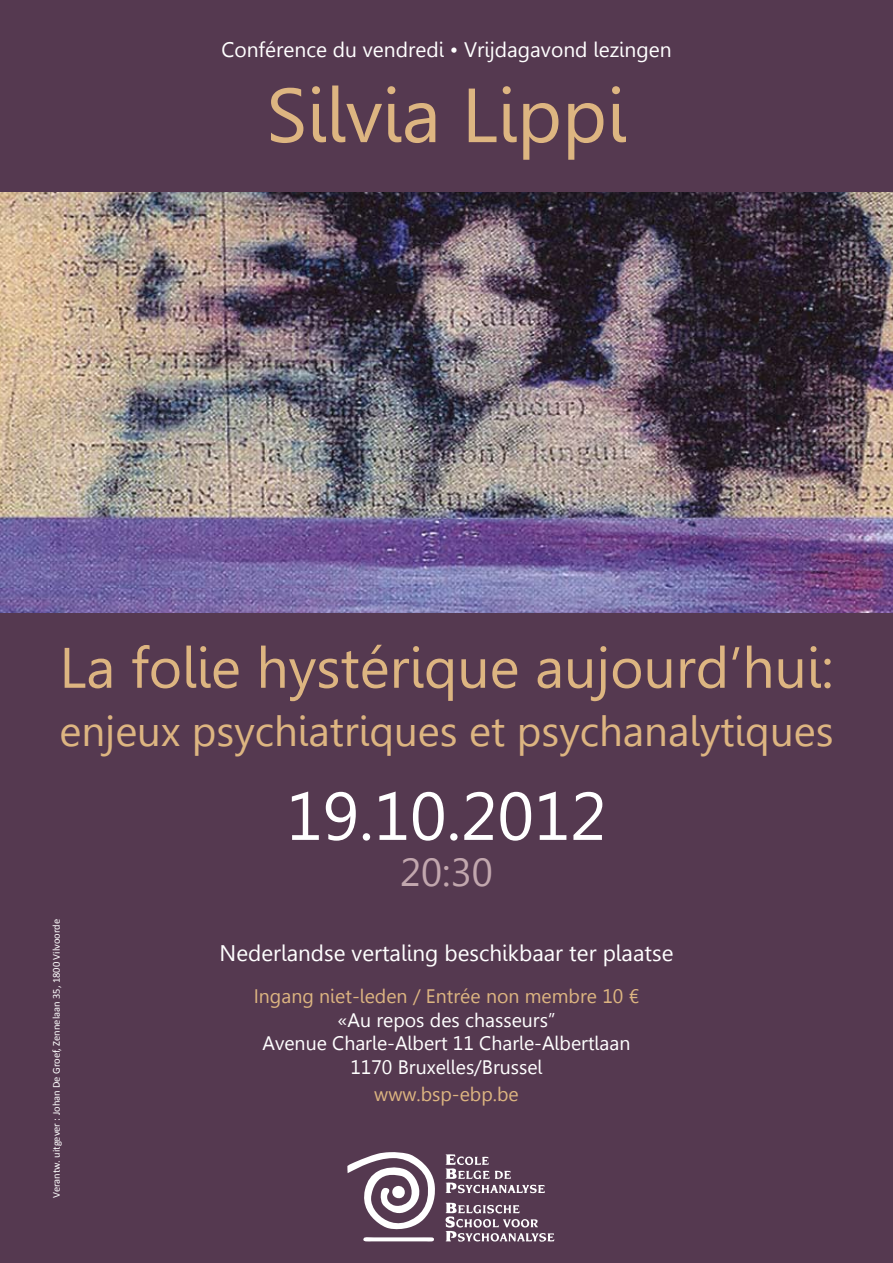
<style>
.page{position:relative;width:893px;height:1263px;background:#553950}
.page>*{position:absolute;margin:0;border:0;box-sizing:border-box;transform-origin:0 0}
.t1{font:76.5px "Gisha";color:#ddb581}
.t2{font:67.5px "Gisha";color:#fff}
.t3{font:57px "Gisha";color:#ddb581}
.t4{font:42px "Gisha";color:#ddb581}
.t5{font:39px "Gisha";color:#c2a7ae}
.t6{font:22.5px "Gisha";color:#fff}
.t7{font:21px "Gisha";color:#fff}
.t8{font:19.5px/23.4px "Gisha";color:#fff;text-align:center}
.t9{font:19.5px "Gisha";color:#ddb581}
.t10{font:10.5px "Calibri";color:#fff}
</style>
<div class="page">
<img style="left:0;top:192px;width:893px;height:420px">
<svg style="left:347px;top:1152px;width:88px;height:78px"></svg>
<svg style="left:445px;top:1154px;width:100px;height:40px"></svg>
<svg style="left:445px;top:1202px;width:109px;height:40px"></svg>
<svg style="left:363px;top:1237px;width:71px;height:5px"></svg>
<p class="t7" style="left:221px;top:38px;width:452px">Conférence du vendredi • Vrijdagavond lezingen</p>
<h1 class="t1" style="left:266px;top:71px;width:361px">Silvia Lippi</h1>
<h3 class="t3" style="left:59px;top:635px;width:776px">La folie hystérique aujourd’hui:</h3>
<h3 class="t4" style="left:59px;top:707px;width:776px">enjeux psychiatriques et psychanalytiques</h3>
<h2 class="t2" style="left:286px;top:777px;width:322px">19.10.2012</h2>
<h3 class="t5" style="left:400px;top:850px;width:94px">20:30</h3>
<p class="t10" style="left:50px;top:1198px;width:280px;rotate:-90deg">Verantw. uitgever : Johan De Groef, Zennelaan 35, 1800 Vilvoorde</p>
<p class="t6" style="left:220px;top:940px;width:455px">Nederlandse vertaling beschikbaar ter plaatse</p>
<p class="t9" style="left:254px;top:985px;width:387px">Ingang niet-leden / Entrée non membre 10 €</p>
<p class="t8" style="left:263px;top:1008px;width:369px">«Au repos des chasseurs”<br>Avenue Charle-Albert 11 Charle-Albertlaan<br>1170 Bruxelles/Brussel</p>
<p class="t9" style="left:374px;top:1083px;width:146px">www.bsp-ebp.be</p>
</div>
